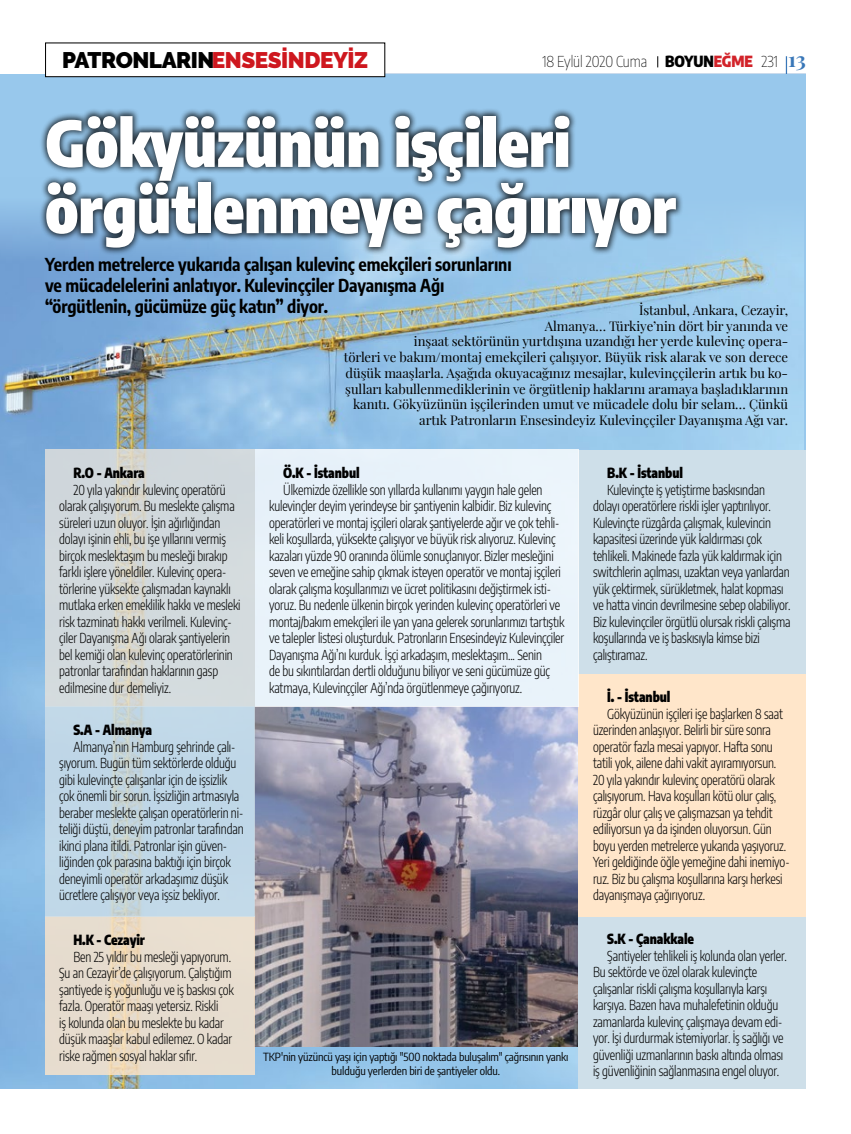
<style>
.page{position:relative;width:851px;height:1134px;background:#fff}
.page>*{position:absolute;margin:0;border:0;box-sizing:border-box;transform-origin:0 0}
.t1{font:900 62.88px/66.2px "Encode Sans Condensed";letter-spacing:-.005em;color:#fff}
.t2{font:900 22.5px "Raleway";letter-spacing:-.02em;color:#ce171e}
.t3{font:700 20.75px "Playfair Display";color:#3977b8}
.t4{font:700 17.5px/21px "Encode Sans Condensed";letter-spacing:-.005em;color:#000}
.t5{font:100 15.12px "Encode Sans Condensed";letter-spacing:-.01em;color:#000}
.t6{font:900 15.12px "Encode Sans Condensed";letter-spacing:-.005em;color:#000}
.t7{font:300 13.75px/16.5px "Encode Sans Condensed";letter-spacing:-.01em;color:#000;scale:.9 1}
.t8{font:900 13.75px "Encode Sans Condensed";letter-spacing:-.005em;color:#000;scale:.95 1}
.t9{font:13.12px/15.8px "Playfair Display";letter-spacing:-.005em;color:#000;text-align:right}
.t10{font:11.25px/13.5px "Encode Sans Condensed";letter-spacing:-.01em;color:#000;text-align:center}
.s1{color:#000}
.s2{color:#d2232a}
</style>
<div class="page">
<hr style="left:45px;top:74px;width:760px;height:1px;background:#3977b8">
<svg style="left:785px;top:56px;width:2px;height:19px"></svg>
<div style="left:0;top:75px;width:805px;height:1014px;background:#98c8ec"></div>
<img style="left:0;top:211px;width:803px;height:878px">
<div style="left:39px;top:108px;width:644px;height:147px;background:#000;opacity:.75"></div>
<img style="left:255px;top:707px;width:323px;height:339px">
<div style="left:46px;top:43px;width:339px;height:34px;background:#fff"></div>
<div style="left:45px;top:42px;width:340px;height:35px;border:1px solid #000"></div>
<svg style="left:45px;top:450px;width:210px;height:257px;background:#d2d8da"></svg>
<svg style="left:45px;top:917px;width:210px;height:158px;background:#e7dccc"></svg>
<svg style="left:45px;top:707px;width:210px;height:210px;background:#c0d7e5"></svg>
<div style="left:578px;top:450px;width:227px;height:224px;background:#cedfe9"></div>
<div style="left:578px;top:917px;width:227px;height:172px;background:#cedfe9"></div>
<div style="left:578px;top:674px;width:227px;height:243px;background:#ffe6ca"></div>
<div style="left:255px;top:450px;width:323px;height:257px;background:#e9f3fa"></div>
<h2 class="t2" style="left:62px;top:47px;width:307px"><span class="s1">PATRONLARIN</span>ENSESİNDEYİZ</h2>
<p class="t5" style="left:542px;top:51px;width:106px">18 Eylül 2020 Cuma</p>
<p class="t5" style="left:761px;top:51px;width:18px">231</p>
<p class="t6" style="left:665px;top:50px;width:89px">BOYUN<span class="s2">EĞME</span></p>
<h3 class="t3" style="left:788px;top:43px;width:19px">13</h3>
<h1 class="t1" style="left:45px;top:105px;width:632px">Gökyüzünün işçileri örgütlenmeye çağırıyor</h1>
<p class="t4" style="left:45px;top:253px;width:468px">Yerden metrelerce yukarıda çalışan kulevinç emekçileri sorunlarını ve mücadelelerini anlatıyor. Kulevinççiler Dayanışma Ağı “örgütlenin, gücümüze güç katın” diyor.</p>
<p class="t9" style="left:344px;top:301px;width:446px">İstanbul, Ankara, Cezayir,<br>Almanya… Türkiye’nin dört bir yanında ve<br>inşaat sektörünün yurtdışına uzandığı her yerde kulevinç opera-<br>törleri ve bakım/montaj emekçileri çalışıyor. Büyük risk alarak ve son derece düşük maaşlarla. Aşağıda okuyacağınız mesajlar, kulevinççilerin artık bu ko&shy;şulları kabullenmediklerinin ve örgütlenip haklarını aramaya başladıklarının kanıtı. Gökyüzünün işçilerinden umut ve mücadele dolu bir selam… Çünkü artık Patronların Ensesindeyiz Kulevinççiler Dayanışma Ağı var.</p>
<p class="t8" style="left:73px;top:462px;width:77px">R.O - Ankara</p>
<p class="t7" style="left:59px;top:481px;width:203px;text-indent:14px">20 yıla yakındır kulevinç operatörü olarak çalışıyorum. Bu meslekte çalışma süreleri uzun oluyor. İşin ağırlığından dolayı işinin ehli, bu işe yıllarını vermiş birçok meslektaşım bu mesleği bırakıp farklı işlere yöneldiler. Kulevinç opera&shy;törlerine yüksekte çalışmadan kaynaklı mutlaka erken emeklilik hakkı ve mesleki risk tazminatı hakkı verilmeli. Kulevinç&shy;çiler Dayanışma Ağı olarak şantiyelerin bel kemiği olan kulevinç operatörlerinin patronlar tarafından haklarının gasp edilmesine dur demeliyiz.</p>
<p class="t8" style="left:73px;top:719px;width:84px">S.A - Almanya</p>
<p class="t7" style="left:59px;top:738px;width:206px;text-indent:14px">Almanya’nın Hamburg şehrinde çalı&shy;şıyorum. Bugün tüm sektörlerde olduğu gibi kulevinçte çalışanlar için de işsizlik çok önemli bir sorun. İşsizliğin artmasıyla beraber meslekte çalışan operatörlerin ni&shy;teliği düştü, deneyim patronlar tarafından ikinci plana itildi. Patronlar işin güven&shy;liğinden çok parasına baktığı için birçok deneyimli operatör arkadaşımız düşük ücretlere çalışıyor veya işsiz bekliyor.</p>
<p class="t8" style="left:73px;top:929px;width:77px">H.K - Cezayir</p>
<p class="t7" style="left:59px;top:948px;width:196px;text-indent:14px">Ben 25 yıldır bu mesleği yapıyorum.<br>Şu an Cezayir’de çalışıyorum. Çalıştığım şantiyede iş yoğunluğu ve iş baskısı çok fazla. Operatör maaşı yetersiz. Riskli<br>iş kolunda olan bu meslekte bu kadar düşük maaşlar kabul edilemez. O kadar riske rağmen sosyal haklar sıfır.</p>
<p class="t8" style="left:283px;top:462px;width:82px">Ö.K - İstanbul</p>
<p class="t7" style="left:269px;top:481px;width:329px;text-indent:14px">Ülkemizde özellikle son yıllarda kullanımı yaygın hale gelen kulevinçler deyim yerindeyse bir şantiyenin kalbidir. Biz kulevinç operatörleri ve montaj işçileri olarak şantiyelerde ağır ve çok tehli&shy;keli koşullarda, yüksekte çalışıyor ve büyük risk alıyoruz. Kulevinç kazaları yüzde 90 oranında ölümle sonuçlanıyor. Bizler mesleğini seven ve emeğine sahip çıkmak isteyen operatör ve montaj işçileri olarak çalışma koşullarımızı ve ücret politikasını değiştirmek isti&shy;yoruz. Bu nedenle ülkenin birçok yerinden kulevinç operatörleri ve montaj/bakım emekçileri ile yan yana gelerek sorunlarımızı tartıştık ve talepler listesi oluşturduk. Patronların Ensesindeyiz Kulevinççiler Dayanışma Ağı’nı kurduk. İşçi arkadaşım, meslektaşım... Senin<br>de bu sıkıntılardan dertli olduğunu biliyor ve seni gücümüze güç katmaya, Kulevinççiler Ağı’nda örgütlenmeye çağırıyoruz.</p>
<p class="t10" style="left:263px;top:1050px;width:306px">TKP'nin yüzüncü yaşı için yaptığı "500 noktada buluşalım" çağrısının yankı bulduğu yerlerden biri de şantiyeler oldu.</p>
<p class="t8" style="left:607px;top:462px;width:81px">B.K - İstanbul</p>
<p class="t7" style="left:593px;top:481px;width:221px;text-indent:14px">Kulevinçte iş yetiştirme baskısından dolayı operatörlere riskli işler yaptırılıyor.<br>Kulevinçte rüzgârda çalışmak, kulevincin kapasitesi üzerinde yük kaldırması çok tehlikeli. Makinede fazla yük kaldırmak için switchlerin açılması, uzaktan veya yanlardan yük çektirmek, sürükletmek, halat kopması ve hatta vincin devrilmesine sebep olabiliyor.<br>Biz kulevinçciler örgütlü olursak riskli çalışma koşullarında ve iş baskısıyla kimse bizi çalıştıramaz.</p>
<p class="t8" style="left:607px;top:686px;width:68px">İ. - İstanbul</p>
<p class="t7" style="left:593px;top:705px;width:220px;text-indent:14px">Gökyüzünün işçileri işe başlarken 8 saat üzerinden anlaşıyor. Belirli bir süre sonra operatör fazla mesai yapıyor. Hafta sonu tatili yok, ailene dahi vakit ayıramıyorsun.<br>20 yıla yakındır kulevinç operatörü olarak çalışıyorum. Hava koşulları kötü olur çalış, rüzgâr olur çalış ve çalışmazsan ya tehdit ediliyorsun ya da işinden oluyorsun. Gün boyu yerden metrelerce yukarıda yaşıyoruz.<br>Yeri geldiğinde öğle yemeğine dahi inemiyo&shy;ruz. Biz bu çalışma koşullarına karşı herkesi dayanışmaya çağırıyoruz.</p>
<p class="t8" style="left:607px;top:928px;width:93px">S.K - Çanakkale</p>
<p class="t7" style="left:593px;top:947px;width:217px;text-indent:14px">Şantiyeler tehlikeli iş kolunda olan yerler.<br>Bu sektörde ve özel olarak kulevinçte çalışanlar riskli çalışma koşullarıyla karşı karşıya. Bazen hava muhalefetinin olduğu zamanlarda kulevinç çalışmaya devam edi&shy;yor. İşi durdurmak istemiyorlar. İş sağlığı ve güvenliği uzmanlarının baskı altında olması iş güvenliğinin sağlanmasına engel oluyor.</p>
</div>
